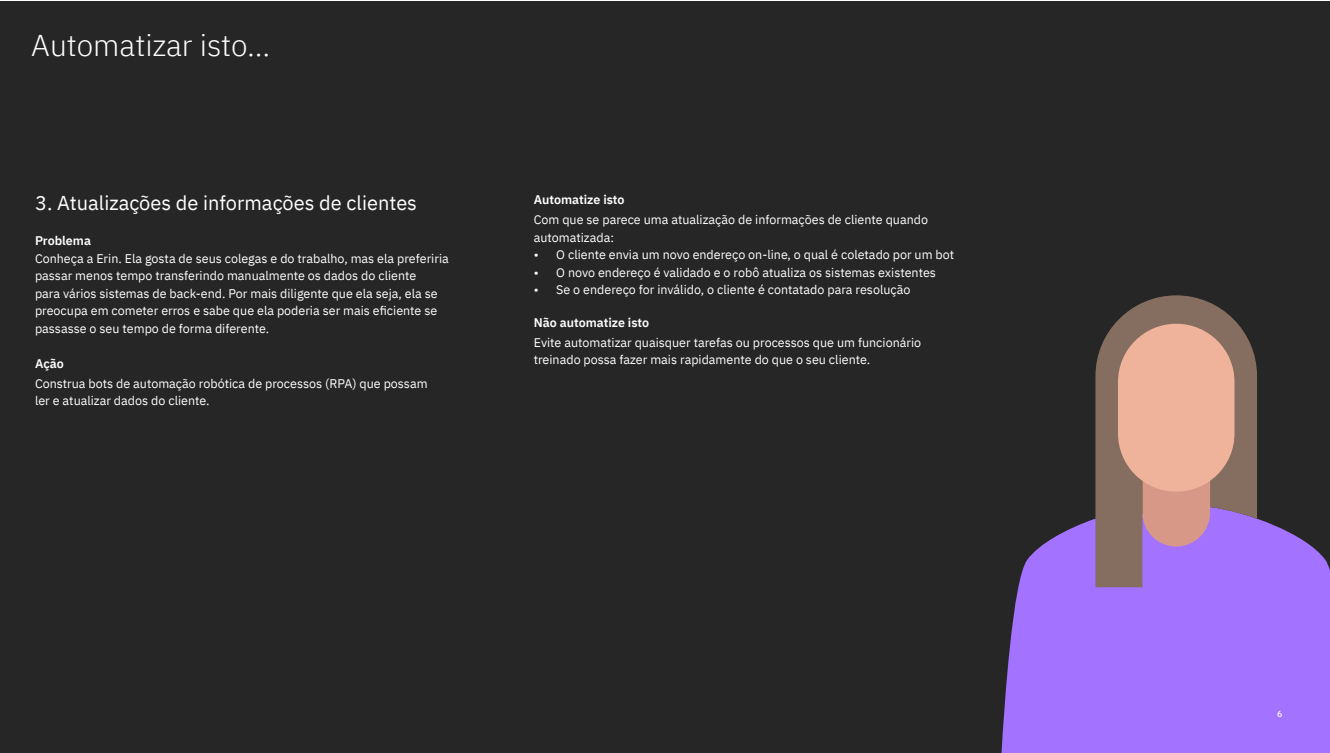
<style>
.page{position:relative;width:1330px;height:753px;background:#fff}
.page>*{position:absolute;margin:0;border:0;box-sizing:border-box;transform-origin:0 0}
.t1{font:300 30px "IBM Plex Sans";color:#fff}
.t2{font:20px "IBM Plex Sans";color:#fff}
.Body_copy{font:12.5px/17.5px "IBM Plex Sans";color:#fff}
.t3{font:600 12.5px "IBM Plex Sans";color:#fff}
.t4{font:500 8.75px "IBM Plex Sans";color:#fff}
</style>
<div class="page">
<div style="left:0;top:1px;width:1329px;height:751px;background:#262626"></div>
<svg style="left:1002px;top:507px;width:328px;height:245px;background:#9469e6"></svg>
<svg style="left:1095px;top:295px;width:162px;height:292px;background:#81677e"></svg>
<svg style="left:1142px;top:480px;width:68px;height:66px;background:#d19394"></svg>
<div style="left:1118px;top:324px;width:117px;height:167px;background:#efb39c;border-radius:58px"></div>
<h2 class="t1" style="left:31px;top:23px;width:241px">Automatizar isto...</h2>
<h4 class="t2" style="left:35px;top:188px;width:384px">3. Atualizações de informações de clientes</h4>
<h5 class="t3" style="left:35px;top:231px;width:58px">Problema</h5>
<p class="Body_copy" style="left:35px;top:248px;width:415px">Conheça a Erin. Ela gosta de seus colegas e do trabalho, mas ela preferiria passar menos tempo transferindo manualmente os dados do cliente<br>para vários sistemas de back-end. Por mais diligente que ela seja, ela se preocupa em cometer erros e sabe que ela poderia ser mais eficiente se passasse o seu tempo de forma diferente.</p>
<h5 class="t3" style="left:35px;top:353px;width:30px">Ação</h5>
<p class="Body_copy" style="left:35px;top:373px;width:394px">Construa bots de automação robótica de processos (RPA) que possam ler e atualizar dados do cliente.</p>
<h5 class="t3" style="left:534px;top:190px;width:92px">Automatize isto</h5>
<p class="Body_copy" style="left:534px;top:210px;width:396px">Com que se parece uma atualização de informações de cliente quando automatizada:</p>
<p class="Body_copy" style="left:534px;top:245px;width:422px">• O cliente envia um novo endereço on-line, o qual é coletado por um bot</p>
<p class="Body_copy" style="left:534px;top:262px;width:404px">• O novo endereço é validado e o robô atualiza os sistemas existentes</p>
<p class="Body_copy" style="left:534px;top:280px;width:378px">• Se o endereço for inválido, o cliente é contatado para resolução</p>
<h5 class="t3" style="left:534px;top:312px;width:117px">Não automatize isto</h5>
<p class="Body_copy" style="left:534px;top:332px;width:389px">Evite automatizar quaisquer tarefas ou processos que um funcionário treinado possa fazer mais rapidamente do que o seu cliente.</p>
<p class="t4" style="left:1277px;top:706px;width:7px">6</p>
</div>
